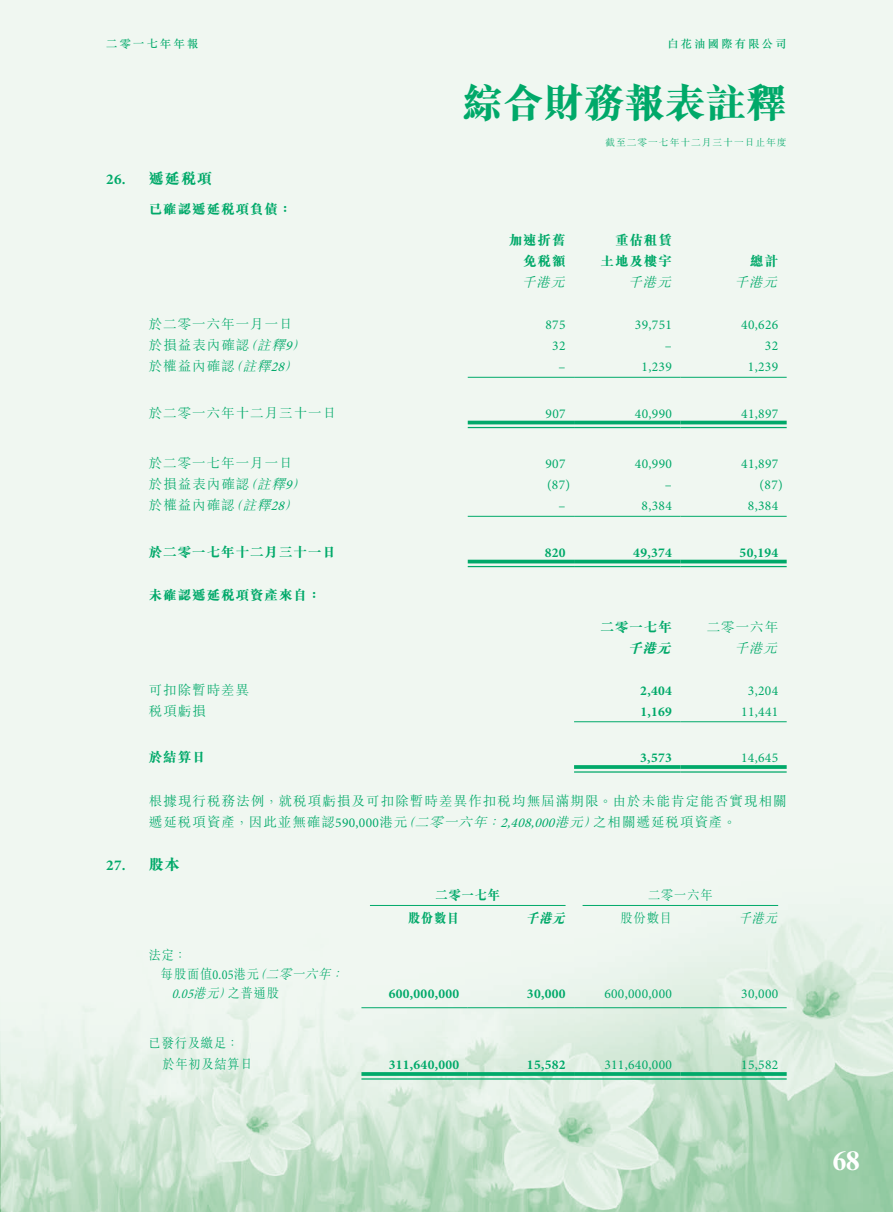
<style>
.page{position:relative;width:893px;height:1212px;background:#f0f7f1}
.page>*{position:absolute;margin:0;border:0;box-sizing:border-box;transform-origin:0 0}
.t1{font:800 40.5px "M Sung HK";color:#00a969}
.t2{font:700 27px "Times New Roman MT Std";color:#fff}
.t3{font:800 15px "M Sung HK";letter-spacing:.07em;color:#00a969}
.t4{font:700 15px "Minion Pro";color:#00a969}
.t5{font:300 13.5px/21px "M Sung HK";letter-spacing:.075em;color:#00a969}
.t6{font:13.5px "Minion Pro";letter-spacing:.025em;color:#00a969}
.t7{font:700 13.5px "Minion Pro";letter-spacing:.02em;color:#00a969}
.t8{font:800 13.5px/21px "M Sung HK";letter-spacing:.07em;color:#00a969;text-align:right}
.t9{font:300 13.5px "M Sung HK";letter-spacing:.075em;color:#00a969;scale:.9 1}
.t10{font:italic 300 13.5px "M Sung HK";color:#00a969}
.t11{font:italic 13.5px "Minion Pro";color:#00a969}
.t12{font:italic 300 13.5px "M Sung HK";color:#00a969;scale:.9 1}
.t13{font:800 13.5px "M Sung HK";letter-spacing:.07em;color:#00a969;scale:.9 1}
.t14{font:italic 13.5px "Minion Pro";color:#00a969;scale:.9 1}
.t15{font:italic 800 13.5px "M Sung HK";color:#00a969}
.t16{font:italic 800 13.5px "M Sung HK";color:#00a969;scale:.9 1}
.t17{font:500 11.25px "M Sung HK";letter-spacing:.2em;color:#00a969}
.t18{font:300 9.75px "M Sung HK";letter-spacing:.1em;color:#00a969}
.s1{font-family:"Minion Pro";font-weight:400}
.s2{font-style:italic}
.s3{font-family:"M Sung HK";font-weight:300}
</style>
<div class="page">
<img style="left:0;top:904px;width:893px;height:308px">
<hr style="left:468px;top:377px;width:106px;height:1px;background:#00a969">
<hr style="left:574px;top:377px;width:106px;height:1px;background:#00a969">
<hr style="left:680px;top:377px;width:107px;height:1px;background:#00a969">
<hr style="left:468px;top:421px;width:106px;height:3px;background:#00a969">
<hr style="left:468px;top:427px;width:106px;height:1px;background:#00a969">
<hr style="left:574px;top:421px;width:106px;height:3px;background:#00a969">
<hr style="left:574px;top:427px;width:106px;height:1px;background:#00a969">
<hr style="left:680px;top:421px;width:107px;height:3px;background:#00a969">
<hr style="left:680px;top:427px;width:107px;height:1px;background:#00a969">
<hr style="left:468px;top:516px;width:106px;height:1px;background:#00a969">
<hr style="left:574px;top:516px;width:106px;height:1px;background:#00a969">
<hr style="left:680px;top:516px;width:107px;height:1px;background:#00a969">
<hr style="left:468px;top:560px;width:106px;height:3px;background:#00a969">
<hr style="left:468px;top:566px;width:106px;height:1px;background:#00a969">
<hr style="left:574px;top:560px;width:106px;height:3px;background:#00a969">
<hr style="left:574px;top:566px;width:106px;height:1px;background:#00a969">
<hr style="left:680px;top:560px;width:107px;height:3px;background:#00a969">
<hr style="left:680px;top:566px;width:107px;height:1px;background:#00a969">
<hr style="left:574px;top:721px;width:106px;height:1px;background:#00a969">
<hr style="left:680px;top:721px;width:107px;height:1px;background:#00a969">
<svg style="left:574px;top:765px;width:106px;height:4px"></svg>
<hr style="left:574px;top:771px;width:106px;height:2px;background:#00a969">
<svg style="left:680px;top:765px;width:107px;height:4px"></svg>
<hr style="left:680px;top:771px;width:107px;height:2px;background:#00a969">
<hr style="left:370px;top:905px;width:196px;height:1px;background:#00a969">
<hr style="left:583px;top:905px;width:195px;height:1px;background:#00a969">
<hr style="left:361px;top:1007px;width:107px;height:1px;background:#00a969">
<hr style="left:468px;top:1007px;width:106px;height:1px;background:#00a969">
<hr style="left:574px;top:1007px;width:106px;height:1px;background:#00a969">
<hr style="left:680px;top:1007px;width:107px;height:1px;background:#00a969">
<svg style="left:361px;top:1072px;width:107px;height:4px"></svg>
<hr style="left:361px;top:1078px;width:107px;height:1px;background:#00a969">
<svg style="left:468px;top:1072px;width:106px;height:4px"></svg>
<hr style="left:468px;top:1078px;width:106px;height:1px;background:#00a969">
<svg style="left:574px;top:1072px;width:106px;height:4px"></svg>
<hr style="left:574px;top:1078px;width:106px;height:1px;background:#00a969">
<svg style="left:680px;top:1072px;width:107px;height:4px"></svg>
<hr style="left:680px;top:1078px;width:107px;height:1px;background:#00a969">
<p class="t17" style="left:106px;top:36px;width:94px">二零一七年年報</p>
<p class="t17" style="left:667px;top:36px;width:121px">白花油國際有限公司</p>
<h1 class="t1" style="left:463px;top:75px;width:325px">綜合財務報表註釋</h1>
<p class="t18" style="left:605px;top:135px;width:183px">截至二零一七年十二月三十一日止年度</p>
<p class="t4" style="left:106px;top:168px;width:21px">26.</p>
<p class="t3" style="left:149px;top:167px;width:65px">遞延稅項</p>
<p class="t8" style="left:149px;top:198px;width:145px">已確認遞延稅項負債：</p>
<p class="t8" style="left:509px;top:229px;width:58px">加速折舊免稅額</p>
<p class="t8" style="left:615px;top:229px;width:58px">重估租賃</p>
<p class="t8" style="left:601px;top:250px;width:73px">土地及樓宇</p>
<p class="t8" style="left:750px;top:250px;width:29px">總計</p>
<p class="t10" style="left:522px;top:273px;width:49px">千港元</p>
<p class="t10" style="left:628px;top:273px;width:49px">千港元</p>
<p class="t10" style="left:734px;top:273px;width:49px">千港元</p>
<p class="t5" style="left:149px;top:313px;width:145px">於二零一六年一月一日</p>
<p class="t6" style="left:545px;top:316px;width:22px">875</p>
<p class="t6" style="left:635px;top:316px;width:39px">39,751</p>
<p class="t6" style="left:741px;top:316px;width:39px">40,626</p>
<p class="t5" style="left:149px;top:334px;width:102px">於損益表內確認</p>
<p class="t10" style="left:257px;top:336px;width:34px">註釋</p>
<p class="t10" style="left:243px;top:336px;width:20px">（</p>
<p class="t10" style="left:285px;top:336px;width:27px">(<span class="s1">9</span></p>
<p class="t6" style="left:552px;top:337px;width:15px">32</p>
<p class="t6" style="left:665px;top:337px;width:9px">–</p>
<p class="t6" style="left:765px;top:337px;width:15px">32</p>
<p class="t5" style="left:149px;top:355px;width:87px">於權益內確認</p>
<p class="t10" style="left:242px;top:357px;width:34px">註釋</p>
<p class="t10" style="left:229px;top:357px;width:20px">（</p>
<p class="t10" style="left:284px;top:357px;width:20px">(</p>
<p class="t11" style="left:271px;top:358px;width:20px">28</p>
<p class="t6" style="left:558px;top:358px;width:9px">–</p>
<p class="t6" style="left:642px;top:358px;width:32px">1,239</p>
<p class="t6" style="left:748px;top:358px;width:32px">1,239</p>
<p class="t5" style="left:149px;top:402px;width:189px">於二零一六年十二月三十一日</p>
<p class="t6" style="left:546px;top:405px;width:22px">907</p>
<p class="t6" style="left:635px;top:405px;width:39px">40,990</p>
<p class="t6" style="left:741px;top:405px;width:39px">41,897</p>
<p class="t5" style="left:149px;top:452px;width:145px">於二零一七年一月一日</p>
<p class="t6" style="left:545px;top:455px;width:22px">907</p>
<p class="t6" style="left:635px;top:455px;width:39px">40,990</p>
<p class="t6" style="left:741px;top:455px;width:39px">41,897</p>
<p class="t5" style="left:149px;top:473px;width:102px">於損益表內確認</p>
<p class="t10" style="left:257px;top:475px;width:34px">註釋</p>
<p class="t10" style="left:243px;top:475px;width:20px">（</p>
<p class="t10" style="left:285px;top:475px;width:27px">(<span class="s1">9</span></p>
<p class="t6" style="left:547px;top:476px;width:25px">)87(</p>
<p class="t6" style="left:665px;top:476px;width:9px">–</p>
<p class="t6" style="left:760px;top:476px;width:25px">)87(</p>
<p class="t5" style="left:149px;top:494px;width:87px">於權益內確認</p>
<p class="t10" style="left:242px;top:496px;width:34px">註釋</p>
<p class="t10" style="left:229px;top:496px;width:20px">（</p>
<p class="t10" style="left:284px;top:496px;width:20px">(</p>
<p class="t11" style="left:271px;top:497px;width:20px">28</p>
<p class="t6" style="left:558px;top:497px;width:9px">–</p>
<p class="t6" style="left:642px;top:497px;width:32px">8,384</p>
<p class="t6" style="left:748px;top:497px;width:32px">8,384</p>
<p class="t8" style="left:149px;top:541px;width:189px">於二零一七年十二月三十一日</p>
<p class="t8" style="left:149px;top:584px;width:174px">未確認遞延稅項資產來自：</p>
<p class="t7" style="left:545px;top:543px;width:22px">820</p>
<p class="t7" style="left:633px;top:543px;width:40px">49,374</p>
<p class="t7" style="left:740px;top:543px;width:40px">50,194</p>
<p class="t8" style="left:600px;top:616px;width:73px">二零一七年</p>
<p class="t5" style="left:707px;top:616px;width:73px">二零一六年</p>
<p class="t15" style="left:628px;top:638px;width:49px">千港元</p>
<p class="t10" style="left:734px;top:638px;width:49px">千港元</p>
<p class="t5" style="left:149px;top:679px;width:102px">可扣除暫時差異</p>
<p class="t7" style="left:640px;top:681px;width:33px">2,404</p>
<p class="t6" style="left:748px;top:681px;width:32px">3,204</p>
<p class="t5" style="left:149px;top:700px;width:58px">稅項虧損</p>
<p class="t7" style="left:640px;top:702px;width:33px">1,169</p>
<p class="t6" style="left:741px;top:702px;width:39px">11,441</p>
<p class="t4" style="left:106px;top:855px;width:21px">27.</p>
<p class="t8" style="left:149px;top:746px;width:58px">於結算日</p>
<p class="t5" style="left:555px;top:790px;width:234px;text-indent:-406px">根據現行稅務法例，就稅項虧損及可扣除暫時差異作扣稅均無屆滿期限。由於未能肯定能否實現相關<span class="s2">港元</span>之相關遞延稅項資產。</p>
<p class="t6" style="left:741px;top:749px;width:39px">14,645</p>
<p class="t7" style="left:640px;top:748px;width:33px">3,573</p>
<p class="t5" style="left:149px;top:811px;width:260px">遞延稅項資產，因此並無確認<span class="s1">590,000</span>港元</p>
<p class="t3" style="left:149px;top:854px;width:33px">股本</p>
<p class="t10" style="left:415px;top:812px;width:78px">二零一六年</p>
<p class="t10" style="left:401px;top:812px;width:20px">（</p>
<p class="t10" style="left:583px;top:812px;width:20px">）</p>
<p class="t11" style="left:487px;top:813px;width:74px"><span class="s3">：</span>2,408,000</p>
<p class="t9" style="left:149px;top:946px;width:43px">法定：</p>
<p class="t9" style="left:161px;top:965px;width:111px">每股面值<span class="s1">0.05</span>港元</p>
<p class="t12" style="left:266px;top:965px;width:78px">二零一六年</p>
<p class="t12" style="left:253px;top:965px;width:20px">（</p>
<p class="t12" style="left:330px;top:965px;width:20px">：</p>
<p class="t9" style="left:193px;top:983px;width:97px"><span class="s2">港元</span>之普通股</p>
<p class="t12" style="left:219px;top:983px;width:20px">）</p>
<p class="t14" style="left:172px;top:984px;width:30px">0.05</p>
<p class="t9" style="left:149px;top:1034px;width:101px">已發行及繳足：</p>
<p class="t9" style="left:162px;top:1055px;width:102px">於年初及結算日</p>
<p class="t13" style="left:436px;top:885px;width:73px">二零一七年</p>
<p class="t9" style="left:648px;top:885px;width:73px">二零一六年</p>
<p class="t13" style="left:408px;top:908px;width:58px">股份數目</p>
<p class="t16" style="left:526px;top:908px;width:49px">千港元</p>
<p class="t9" style="left:621px;top:908px;width:58px">股份數目</p>
<p class="t12" style="left:739px;top:908px;width:49px">千港元</p>
<p class="t7" style="left:389px;top:984px;width:72px">600,000,000</p>
<p class="t7" style="left:527px;top:984px;width:40px">30,000</p>
<p class="t6" style="left:604px;top:984px;width:69px">600,000,000</p>
<p class="t6" style="left:741px;top:984px;width:39px">30,000</p>
<p class="t7" style="left:389px;top:1055px;width:72px">311,640,000</p>
<p class="t7" style="left:527px;top:1055px;width:40px">15,582</p>
<p class="t6" style="left:604px;top:1056px;width:69px">311,640,000</p>
<p class="t6" style="left:741px;top:1056px;width:39px">15,582</p>
<h2 class="t2" style="left:833px;top:1143px;width:28px">68</h2>
</div>
